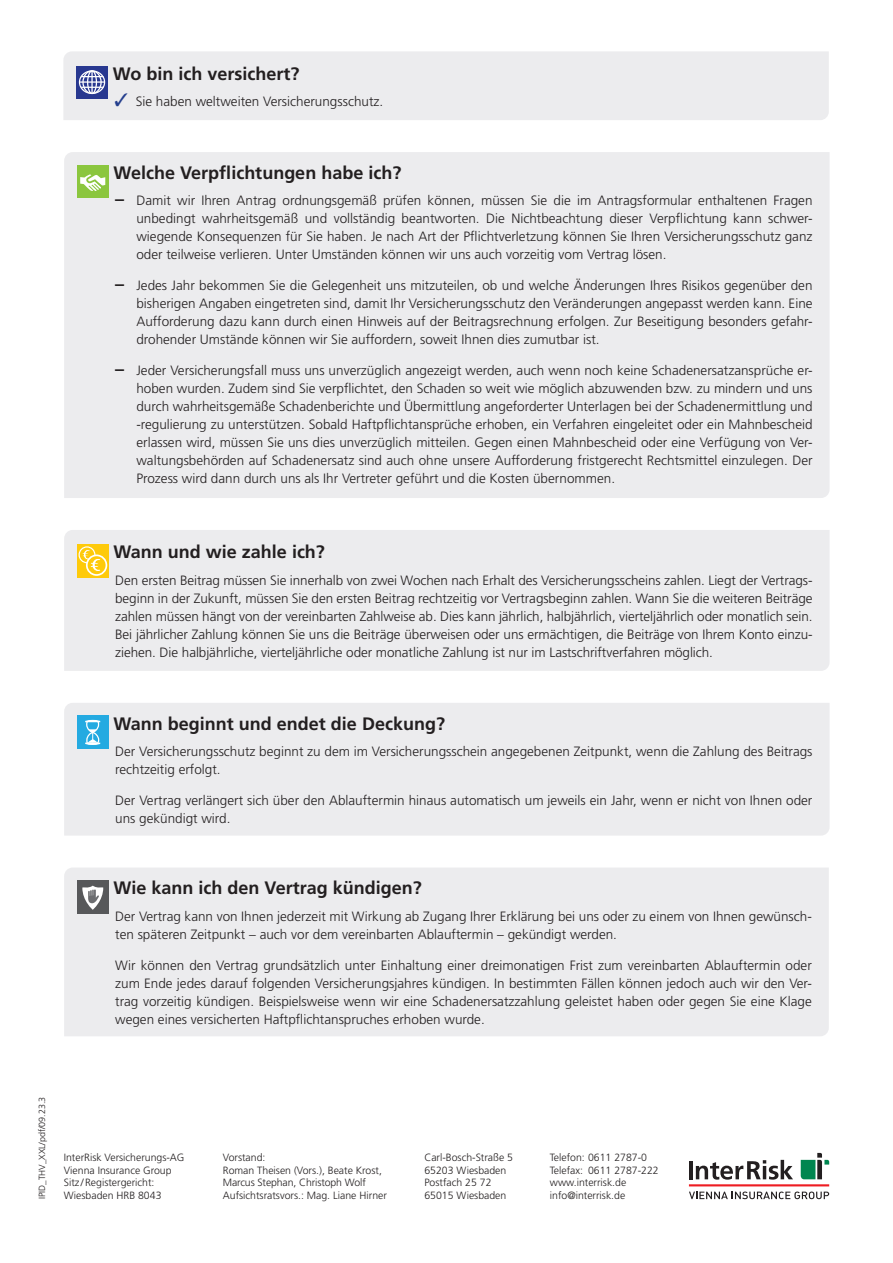
<style>
.page{position:relative;width:893px;height:1263px;background:#fff}
.page>*{position:absolute;margin:0;border:0;box-sizing:border-box;transform-origin:0 0}
.t1{font:700 18px "Frutiger LT Std";color:#231f20}
.t2{font:300 13.5px/18px "Frutiger LT Std";color:#231f20;text-align:justify}
.t3{font:300 10.5px/12.8px "Frutiger LT Std";color:#231f20}
.t4{font:300 9px "Frutiger LT Std";color:#231f20}
.s1{color:#253f8e}
.s2{font-weight:700;font-size:18px}
</style>
<div class="page">
<div style="left:64px;top:152px;width:766px;height:346px;background:#ececee"></div>
<div style="left:77px;top:165px;width:32px;height:33px;background:#8bc63e"></div>
<svg style="left:80px;top:174px;width:26px;height:17px"></svg>
<div style="left:64px;top:530px;width:766px;height:141px;background:#ececee"></div>
<div style="left:77px;top:544px;width:32px;height:33px;background:#feca0a"></div>
<svg style="left:79px;top:547px;width:16px;height:16px"></svg>
<div style="left:79px;top:546px;width:16px;height:17px;border:1px solid #fff;border-radius:50%"></div>
<svg style="left:87px;top:555px;width:19px;height:20px"></svg>
<div style="left:86px;top:554px;width:21px;height:22px;border:2px solid #fff;border-radius:50%"></div>
<svg style="left:82px;top:549px;width:19px;height:23px"></svg>
<div style="left:64px;top:703px;width:766px;height:132px;background:#ececee"></div>
<div style="left:77px;top:716px;width:32px;height:33px;background:#24aae1"></div>
<svg style="left:85px;top:720px;width:15px;height:25px"></svg>
<div style="left:64px;top:868px;width:765px;height:168px;background:#ececee"></div>
<div style="left:77px;top:881px;width:32px;height:32px;background:#57585a"></div>
<svg style="left:82px;top:886px;width:21px;height:24px"></svg>
<div style="left:63px;top:51px;width:766px;height:69px;background:#ececee"></div>
<svg style="left:76px;top:66px;width:32px;height:33px"></svg>
<div style="left:79px;top:70px;width:26px;height:24px;border:1px solid #fff;border-radius:50%"></div>
<div style="left:82px;top:70px;width:20px;height:24px;border:1px solid #fff;border-radius:50%"></div>
<div style="left:87px;top:70px;width:10px;height:24px;border:1px solid #fff;border-radius:50%"></div>
<hr style="left:91px;top:71px;width:2px;height:23px;background:#fff">
<svg style="left:81px;top:76px;width:22px;height:1px"></svg>
<svg style="left:81px;top:87px;width:22px;height:1px"></svg>
<hr style="left:80px;top:81px;width:25px;height:2px;background:#fff">
<hr style="left:689px;top:1184px;width:140px;height:2px;background:#ee1d23">
<svg style="left:689px;top:1191px;width:140px;height:8px"></svg>
<hr style="left:689px;top:1161px;width:3px;height:18px;background:#231f20">
<svg style="left:696px;top:1160px;width:97px;height:19px"></svg>
<svg style="left:801px;top:1153px;width:28px;height:26px"></svg>
<h1 class="t1" style="left:113px;top:63px;width:188px">Wo bin ich versichert?</h1>
<p class="t2" style="left:114px;top:93px;width:270px"><span class="s1">✓</span> Sie haben weltweiten Versicherungsschutz.</p>
<h1 class="t1" style="left:114px;top:162px;width:289px">Welche Verpflichtungen habe ich?</h1>
<p class="t2" style="left:136px;top:192px;width:678px;text-indent:-21px"><span class="s2">–</span> Damit wir Ihren Antrag ordnungsgemäß prüfen können, müssen Sie die im Antragsformular enthaltenen Fragen unbedingt wahrheitsgemäß und vollständig beantworten. Die Nichtbeachtung dieser Verpflichtung kann schwer&shy;wiegende Konsequenzen für Sie haben. Je nach Art der Pflichtverletzung können Sie Ihren Versicherungsschutz ganz oder teilweise verlieren. Unter Umständen können wir uns auch vorzeitig vom Vertrag lösen.</p>
<p class="t2" style="left:136px;top:277px;width:678px;text-indent:-21px"><span class="s2">–</span> Jedes Jahr bekommen Sie die Gelegenheit uns mitzuteilen, ob und welche Änderungen Ihres Risikos gegenüber den bisherigen Angaben eingetreten sind, damit Ihr Versicherungsschutz den Veränderungen angepasst werden kann. Eine Aufforderung dazu kann durch einen Hinweis auf der Beitragsrechnung erfolgen. Zur Beseitigung besonders gefahr&shy;drohender Umstände können wir Sie auffordern, soweit Ihnen dies zumutbar ist.</p>
<p class="t2" style="left:136px;top:361px;width:678px;text-indent:-21px"><span class="s2">–</span> Jeder Versicherungsfall muss uns unverzüglich angezeigt werden, auch wenn noch keine Schadenersatzansprüche er&shy;hoben wurden. Zudem sind Sie verpflichtet, den Schaden so weit wie möglich abzuwenden bzw. zu mindern und uns durch wahrheitsgemäße Schadenberichte und Übermittlung angeforderter Unterlagen bei der Schadenermittlung und -regulierung zu unterstützen. Sobald Haftpflichtansprüche erhoben, ein Verfahren eingeleitet oder ein Mahnbescheid erlassen wird, müssen Sie uns dies unverzüglich mitteilen. Gegen einen Mahnbescheid oder eine Verfügung von Ver&shy;waltungsbehörden auf Schadenersatz sind auch ohne unsere Aufforderung fristgerecht Rechtsmittel einzulegen. Der Prozess wird dann durch uns als Ihr Vertreter geführt und die Kosten übernommen.</p>
<h1 class="t1" style="left:114px;top:541px;width:213px">Wann und wie zahle ich?</h1>
<p class="t2" style="left:115px;top:571px;width:699px">Den ersten Beitrag müssen Sie innerhalb von zwei Wochen nach Erhalt des Versicherungsscheins zahlen. Liegt der Vertrags&shy;beginn in der Zukunft, müssen Sie den ersten Beitrag rechtzeitig vor Vertragsbeginn zahlen. Wann Sie die weiteren Beiträge zahlen müssen hängt von der vereinbarten Zahlweise ab. Dies kann jährlich, halbjährlich, vierteljährlich oder monatlich sein.<br>Bei jährlicher Zahlung können Sie uns die Beiträge überweisen oder uns ermächtigen, die Beiträge von Ihrem Konto einzu&shy;ziehen. Die halbjährliche, vierteljährliche oder monatliche Zahlung ist nur im Lastschriftverfahren möglich.</p>
<h1 class="t1" style="left:114px;top:713px;width:333px">Wann beginnt und endet die Deckung?</h1>
<p class="t2" style="left:115px;top:743px;width:699px">Der Versicherungsschutz beginnt zu dem im Versicherungsschein angegebenen Zeitpunkt, wenn die Zahlung des Beitrags rechtzeitig erfolgt.</p>
<p class="t2" style="left:115px;top:791px;width:699px">Der Vertrag verlängert sich über den Ablauftermin hinaus automatisch um jeweils ein Jahr, wenn er nicht von Ihnen oder uns gekündigt wird.</p>
<h1 class="t1" style="left:114px;top:877px;width:310px">Wie kann ich den Vertrag kündigen?</h1>
<p class="t2" style="left:115px;top:907px;width:698px">Der Vertrag kann von Ihnen jederzeit mit Wirkung ab Zugang Ihrer Erklärung bei uns oder zu einem von Ihnen gewünsch&shy;ten späteren Zeitpunkt – auch vor dem vereinbarten Ablauftermin – gekündigt werden.</p>
<p class="t2" style="left:115px;top:956px;width:698px">Wir können den Vertrag grundsätzlich unter Einhaltung einer dreimonatigen Frist zum vereinbarten Ablauftermin oder zum Ende jedes darauf folgenden Versicherungsjahres kündigen. In bestimmten Fällen können jedoch auch wir den Ver&shy;trag vorzeitig kündigen. Beispielsweise wenn wir eine Schadenersatzzahlung geleistet haben oder gegen Sie eine Klage wegen eines versicherten Haftpflichtanspruches erhoben wurde.</p>
<p class="t4" style="left:37px;top:1199px;width:104px;rotate:-90deg">IPID_THV_XXL/pdf/09.23.3</p>
<p class="t3" style="left:64px;top:1151px;width:122px">InterRisk Versicherungs-AG<br>Vienna Insurance Group<br>Sitz /Registergericht:<br>Wiesbaden HRB 8043</p>
<p class="t3" style="left:223px;top:1151px;width:166px">Vorstand:<br>Roman Theisen (Vors.), Beate Krost,<br>Marcus Stephan, Christoph Wolf<br>Aufsichtsratsvors.: Mag. Liane Hirner</p>
<p class="t3" style="left:424px;top:1151px;width:90px">Carl-Bosch-Straße 5<br>65203 Wiesbaden<br>Postfach 25 72<br>65015 Wiesbaden</p>
<p class="t3" style="left:550px;top:1151px;width:110px">Telefon: 0611 2787-0<br>Telefax: 0611 2787-222 www.interrisk.de info@interrisk.de</p>
</div>
